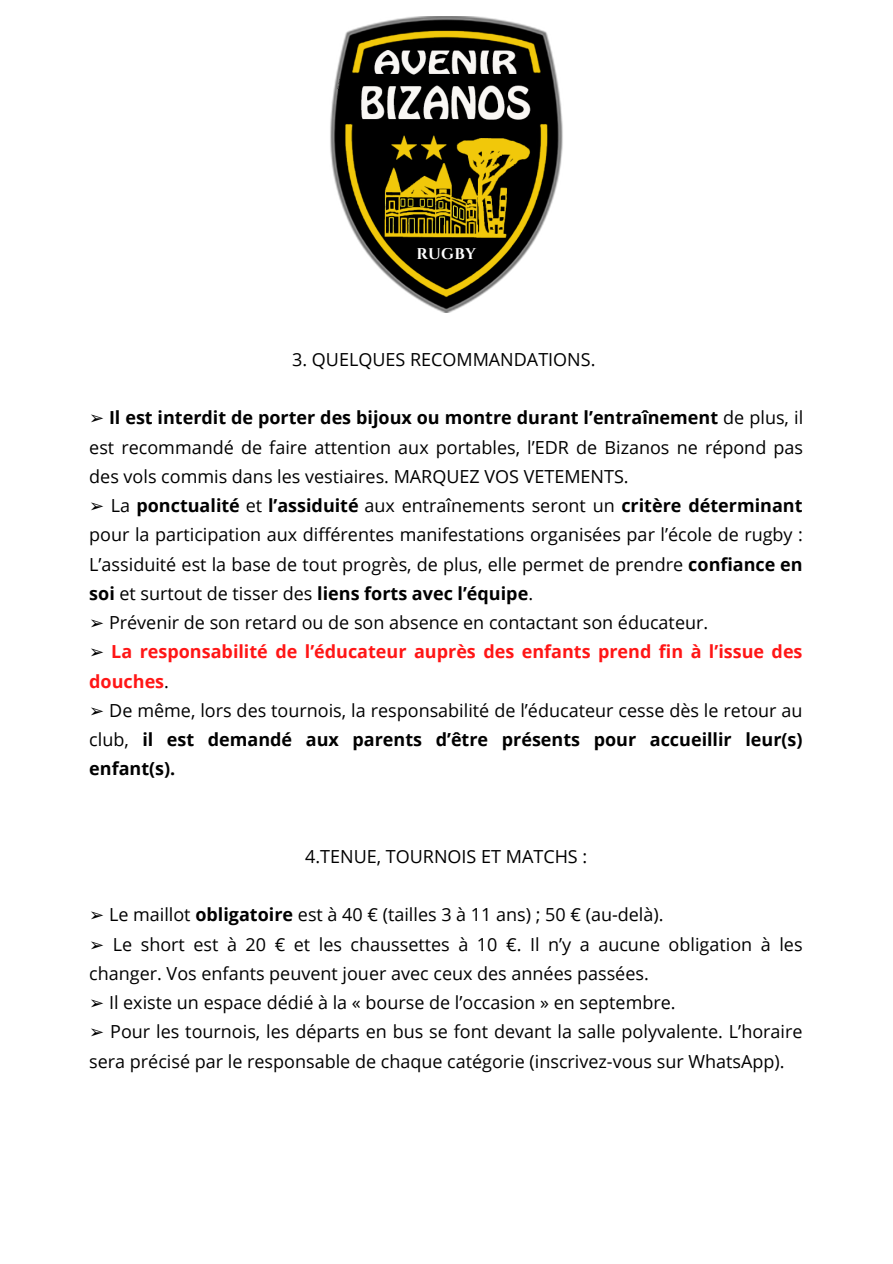
<style>
.page{position:relative;width:893px;height:1264px;background:#fff}
.page>*{position:absolute;margin:0;border:0;box-sizing:border-box;transform-origin:0 0}
.t1{font:18px/29.2px "Open Sans";color:#000;text-align:justify}
.t2{font:700 18px/29.2px "Open Sans";color:#ff1616}
.t3{font:700 15.45px "Cinzel";letter-spacing:.02em;color:#fff}
.s1{font-family:"DejaVu Sans"}
.s2{font-weight:700}
.s3{font-family:"DejaVu Sans";font-weight:400;color:#000}
.s4{font-weight:400;color:#000}
</style>
<div class="page">
<img style="left:330px;top:17px;width:233px;height:295px">
<p class="t3" style="left:416px;top:244px;width:61px">RUGBY</p>
<p class="t1" style="left:292px;top:344px;width:305px">3. QUELQUES RECOMMANDATIONS.</p>
<p class="t1" style="left:89px;top:403px;width:715px"><span class="s1">➢</span> <span class="s2">Il est interdit de porter des bijoux ou montre durant l’entraînement</span> de plus, il est recommandé de faire attention aux portables, l’EDR de Bizanos ne répond pas des vols commis dans les vestiaires. MARQUEZ VOS VETEMENTS.</p>
<p class="t1" style="left:89px;top:490px;width:715px"><span class="s1">➢</span> La <span class="s2">ponctualité</span> et <span class="s2">l’assiduité</span> aux entraînements seront un <span class="s2">critère déterminant </span>pour la participation aux différentes manifestations organisées par l’école de rugby :<br>L’assiduité est la base de tout progrès, de plus, elle permet de prendre <span class="s2">confiance en soi</span> et surtout de tisser des <span class="s2">liens forts avec l’équipe</span>.</p>
<p class="t1" style="left:89px;top:607px;width:620px"><span class="s1">➢</span> Prévenir de son retard ou de son absence en contactant son éducateur.</p>
<p class="t2" style="left:89px;top:636px;width:714px"><span class="s3">➢</span> La responsabilité de l’éducateur auprès des enfants prend fin à l’issue des douches<span class="s4">.</span></p>
<p class="t1" style="left:89px;top:695px;width:714px"><span class="s1">➢</span> De même, lors des tournois, la responsabilité de l’éducateur cesse dès le retour au club, <span class="s2">il est demandé aux parents d’être présents pour accueillir leur(s) enfant(s).</span></p>
<p class="t1" style="left:305px;top:841px;width:283px">4.TENUE, TOURNOIS ET MATCHS :</p>
<p class="t1" style="left:89px;top:899px;width:575px"><span class="s1">➢</span> Le maillot <span class="s2">obligatoire</span> est à 40 € (tailles 3 à 11 ans) ; 50 € (au-delà).</p>
<p class="t1" style="left:89px;top:929px;width:714px"><span class="s1">➢</span> Le short est à 20 € et les chaussettes à 10 €. Il n’y a aucune obligation à les changer. Vos enfants peuvent jouer avec ceux des années passées.</p>
<p class="t1" style="left:89px;top:987px;width:588px"><span class="s1">➢</span> Il existe un espace dédié à la « bourse de l’occasion » en septembre.</p>
<p class="t1" style="left:89px;top:1016px;width:714px"><span class="s1">➢</span> Pour les tournois, les départs en bus se font devant la salle polyvalente. L’horaire sera précisé par le responsable de chaque catégorie (inscrivez-vous sur WhatsApp).</p>
</div>
